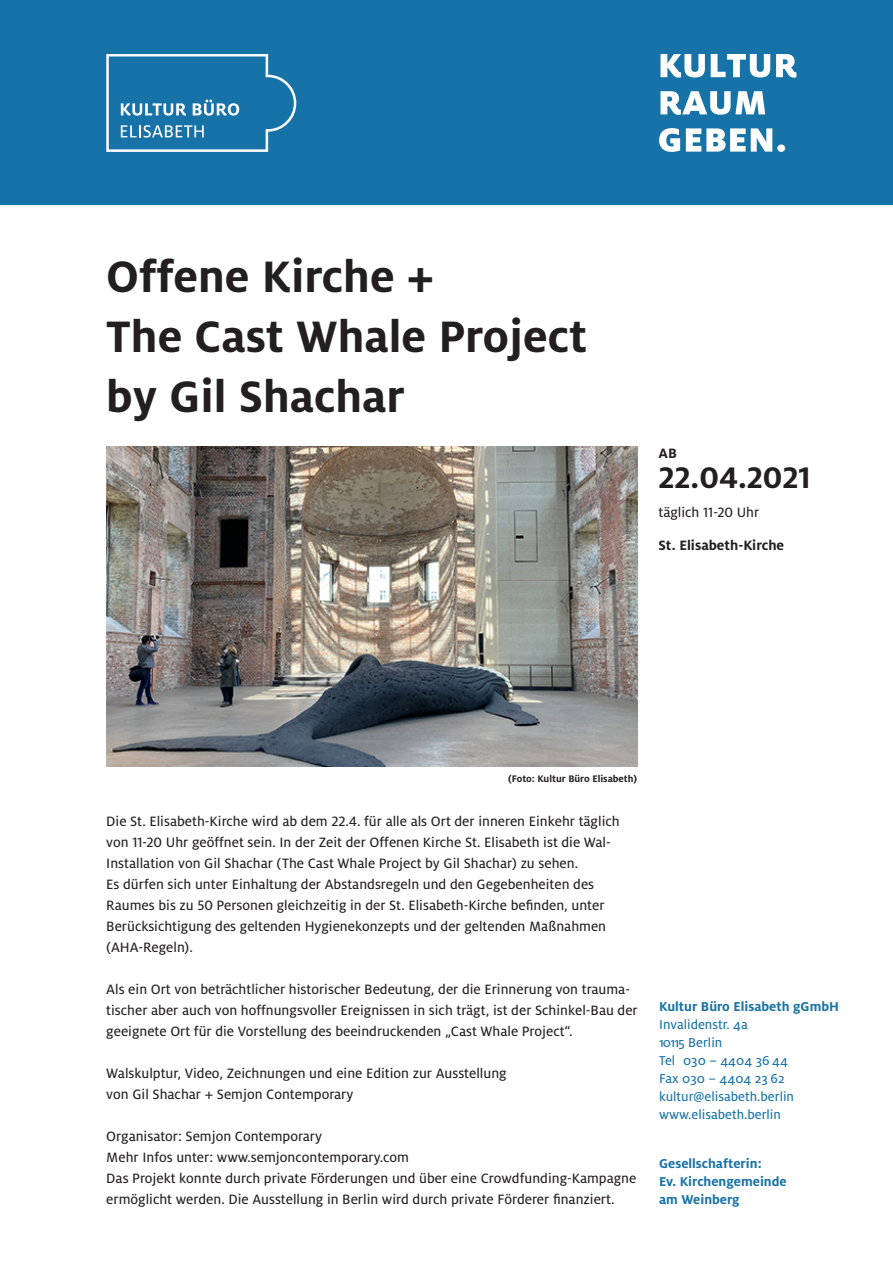
<style>
.page{position:relative;width:893px;height:1263px;background:#fff}
.page>*{position:absolute;margin:0;border:0;box-sizing:border-box;transform-origin:0 0}
.t1{font:700 48.75px/60px "Milo LF";color:#231f20}
.t2{font:700 33px "Milo LF";color:#231f20}
.t3{font:15px/21px "Milo LF Text";color:#231f20}
.t4{font:700 15px "Milo";color:#231f20}
.t5{font:14.25px/18px "Milo Text";color:#1773a7}
.t6{font:700 14.25px/18px "Milo";color:#1773a7}
.t7{font:700 10.5px "Milo LF";color:#231f20}
</style>
<div class="page">
<div style="left:0;top:0;width:893px;height:204px;background:#1773a7"></div>
<svg style="left:106px;top:54px;width:190px;height:98px"></svg>
<svg style="left:659px;top:128px;width:126px;height:24px"></svg>
<svg style="left:660px;top:91px;width:105px;height:24px"></svg>
<svg style="left:660px;top:54px;width:136px;height:24px"></svg>
<img style="left:106px;top:447px;width:531px;height:320px">
<h1 class="t1" style="left:106px;top:246px;width:482px">Offene Kirche +<br>The Cast Whale Project by Gil Shachar</h1>
<p class="t4" style="left:659px;top:444px;width:20px">AB</p>
<h2 class="t2" style="left:659px;top:458px;width:154px">22.04.2021</h2>
<p class="t3" style="left:659px;top:502px;width:102px">täglich 11-20 Uhr</p>
<p class="t4" style="left:659px;top:537px;width:127px">St. Elisabeth-Kirche</p>
<p class="t7" style="left:508px;top:772px;width:130px">(Foto: Kultur Büro Elisabeth)</p>
<p class="t3" style="left:106px;top:810px;width:515px">Die St. Elisabeth-Kirche wird ab dem 22.4. für alle als Ort der inneren Einkehr täglich von 11-20 Uhr geöffnet sein. In der Zeit der Offenen Kirche St. Elisabeth ist die Wal-Installation von Gil Shachar (The Cast Whale Project by Gil Shachar) zu sehen.<br>Es dürfen sich unter Einhaltung der Abstandsregeln und den Gegebenheiten des Raumes bis zu 50 Personen gleichzeitig in der St. Elisabeth-Kirche befinden, unter Berücksichtigung des geltenden Hygienekonzepts und der geltenden Maßnahmen (AHA-Regeln).</p>
<p class="t3" style="left:106px;top:978px;width:533px">Als ein Ort von beträchtlicher historischer Bedeutung, der die Erinnerung von trauma&shy;tischer aber auch von hoffnungsvoller Ereignissen in sich trägt, ist der Schinkel-Bau der geeignete Ort für die Vorstellung des beeindruckenden „Cast Whale Project“.</p>
<p class="t3" style="left:106px;top:1062px;width:402px">Walskulptur, Video, Zeichnungen und eine Edition zur Ausstellung von Gil Shachar + Semjon Contemporary</p>
<p class="t3" style="left:106px;top:1125px;width:532px">Organisator: Semjon Contemporary<br>Mehr Infos unter: www.semjoncontemporary.com<br>Das Projekt konnte durch private Förderungen und über eine Crowdfunding-Kampagne ermöglicht werden. Die Ausstellung in Berlin wird durch private Förderer finanziert.</p>
<p class="t6" style="left:659px;top:997px;width:181px">Kultur Büro Elisabeth gGmbH</p>
<p class="t5" style="left:659px;top:1015px;width:136px">Invalidenstr. 4a<br>10115 Berlin<br>Tel 030 – 4404 36 44<br>Fax 030 – 4404 23 62 kultur@elisabeth.berlin www.elisabeth.berlin</p>
<p class="t6" style="left:659px;top:1154px;width:129px">Gesellschafterin:<br>Ev. Kirchengemeinde am Weinberg</p>
</div>
